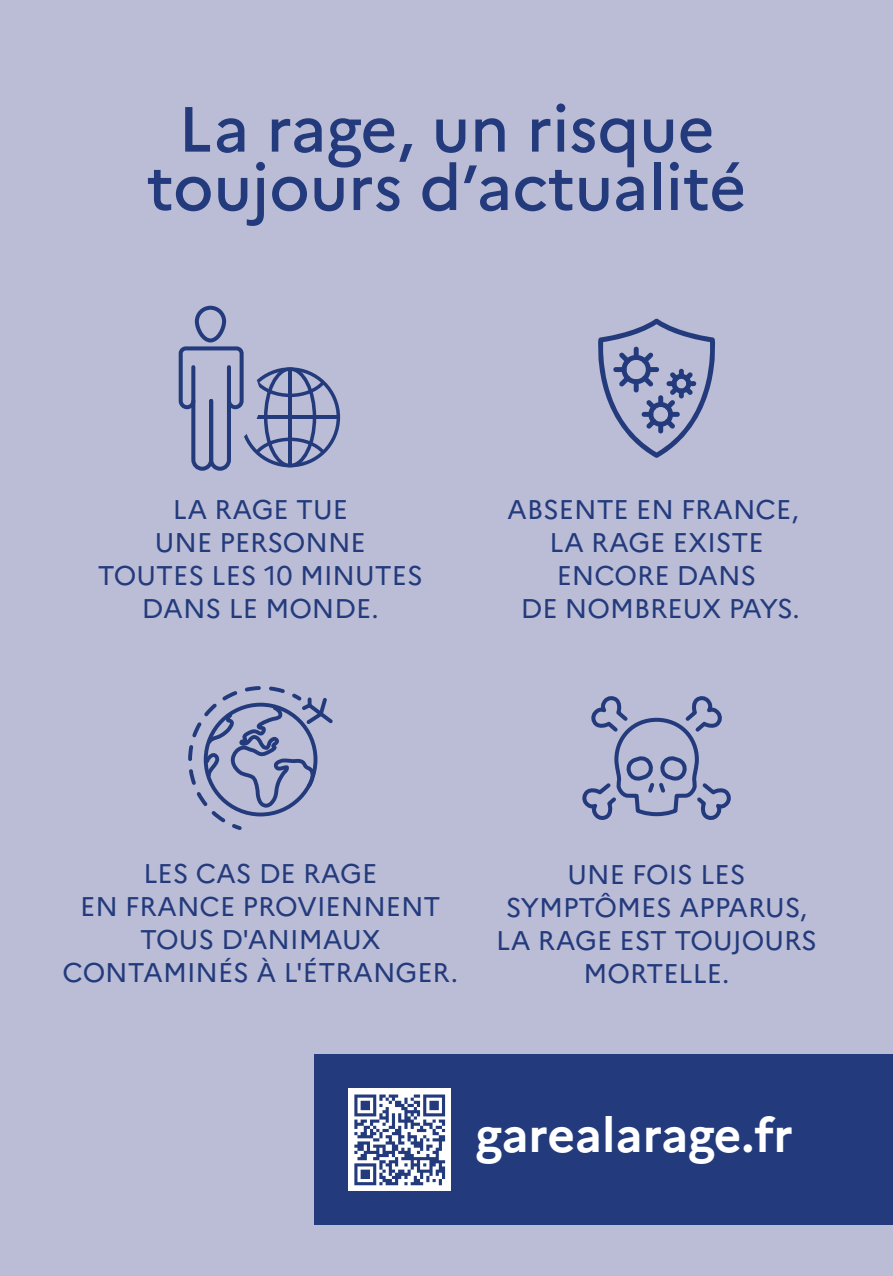
<style>
.page{position:relative;width:893px;height:1276px;background:#bbbcd5}
.page>*{position:absolute;margin:0;border:0;box-sizing:border-box;transform-origin:0 0}
.t1{font:500 63.6px/58.5px "Marianne";color:#233b7d;text-align:center}
.t2{font:700 48px "Marianne";letter-spacing:-.005em;color:#fff}
.t3{font:27px/33px "Marianne";color:#233b7d;text-align:center}
</style>
<div class="page">
<svg style="left:188px;top:686px;width:145px;height:144px"></svg>
<svg style="left:598px;top:318px;width:117px;height:140px"></svg>
<svg style="left:582px;top:696px;width:149px;height:124px"></svg>
<div style="left:195px;top:306px;width:31px;height:36px;border:4px solid #233b7d;border-radius:14px"></div>
<svg style="left:178px;top:346px;width:162px;height:125px"></svg>
<div style="left:315px;top:1054px;width:578px;height:171px;background:#233b7d"></div>
<div style="left:349px;top:1089px;width:102px;height:102px;background:#fff"></div>
<svg style="left:354px;top:1094px;width:91px;height:91px"></svg>
<h1 class="t1" style="left:147px;top:106px;width:601px">La rage, un risque toujours d’actualité</h1>
<p class="t3" style="left:98px;top:496px;width:327px">LA RAGE TUE<br>UNE PERSONNE<br>TOUTES LES 10 MINUTES<br>DANS LE MONDE.</p>
<p class="t3" style="left:507px;top:496px;width:294px">ABSENTE EN FRANCE,<br>LA RAGE EXISTE<br>ENCORE DANS<br>DE NOMBREUX PAYS.</p>
<p class="t3" style="left:63px;top:860px;width:397px">LES CAS DE RAGE<br>EN FRANCE PROVIENNENT<br>TOUS D'ANIMAUX<br>CONTAMINÉS À L'ÉTRANGER.</p>
<p class="t3" style="left:496px;top:861px;width:322px">UNE FOIS LES<br>SYMPTÔMES APPARUS,<br>LA RAGE EST TOUJOURS<br>MORTELLE.</p>
<h2 class="t2" style="left:476px;top:1116px;width:319px">garealarage.fr</h2>
</div>
